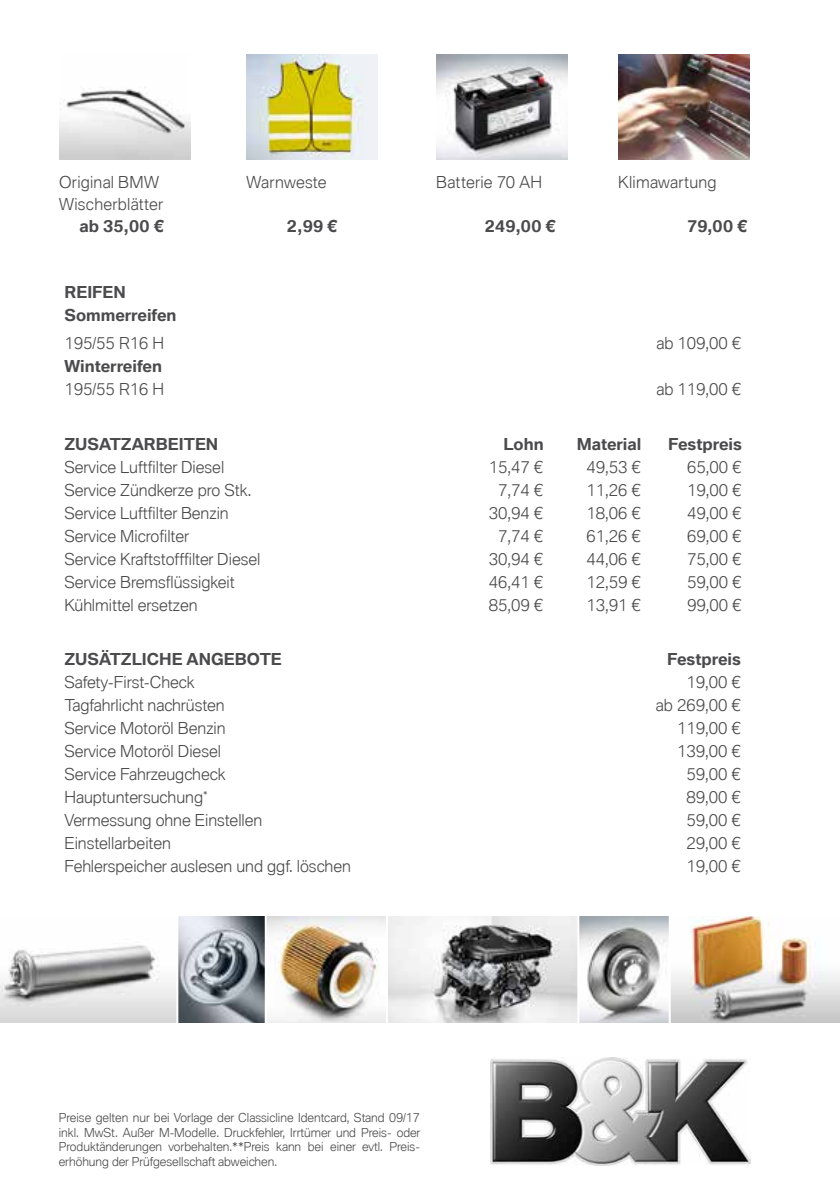
<style>
.page{position:relative;width:840px;height:1191px;background:#fff}
.page>*{position:absolute;margin:0;border:0;box-sizing:border-box;transform-origin:0 0}
.t1{font:300 16px/22px "BMW Type Global Pro";color:#4b4b4d}
.t2{font:700 16px/23px "BMW Type Global Pro";color:#4b4b4d}
.t3{font:300 12px/14.4px "BMW Type Global Pro";color:#4b4b4d;text-align:justify}
</style>
<div class="page">
<img style="left:246px;top:55px;width:131px;height:105px">
<img style="left:436px;top:55px;width:131px;height:105px">
<img style="left:618px;top:55px;width:130px;height:105px">
<img style="left:59px;top:87px;width:131px;height:73px">
<img style="left:0;top:917px;width:839px;height:105px">
<hr style="left:176px;top:910px;width:2px;height:120px;background:#fff">
<hr style="left:264px;top:910px;width:2px;height:120px;background:#fff">
<hr style="left:386px;top:910px;width:2px;height:120px;background:#fff">
<hr style="left:577px;top:910px;width:2px;height:120px;background:#fff">
<hr style="left:668px;top:910px;width:2px;height:120px;background:#fff">
<img style="left:490px;top:1057px;width:259px;height:108px">
<p class="t1" style="left:59px;top:172px;width:106px">Original BMW<br>Wischerblätter</p>
<p class="t2" style="left:79px;top:215px;width:86px">ab 35,00 €</p>
<p class="t1" style="left:246px;top:172px;width:82px">Warnweste</p>
<p class="t2" style="left:287px;top:215px;width:52px">2,99 €</p>
<p class="t1" style="left:436px;top:172px;width:107px">Batterie 70 AH</p>
<p class="t2" style="left:484px;top:215px;width:73px">249,00 €</p>
<p class="t1" style="left:617px;top:172px;width:100px">Klimawartung</p>
<p class="t2" style="left:686px;top:215px;width:62px">79,00 €</p>
<p class="t2" style="left:64px;top:281px;width:114px">REIFEN<br>Sommerreifen</p>
<p class="t1" style="left:64px;top:333px;width:101px">195/55 R16 H</p>
<p class="t1" style="left:656px;top:333px;width:87px">ab 109,00 €</p>
<p class="t2" style="left:64px;top:355px;width:99px">Winterreifen</p>
<p class="t1" style="left:64px;top:379px;width:101px">195/55 R16 H</p>
<p class="t1" style="left:656px;top:379px;width:87px">ab 119,00 €</p>
<p class="t2" style="left:64px;top:432px;width:155px">ZUSATZARBEITEN</p>
<p class="t2" style="left:503px;top:432px;width:42px">Lohn</p>
<p class="t2" style="left:576px;top:432px;width:66px">Material</p>
<p class="t2" style="left:667px;top:432px;width:75px">Festpreis</p>
<p class="t1" style="left:64px;top:457px;width:161px">Service Luftfilter Diesel</p>
<p class="t1" style="left:488px;top:457px;width:56px">15,47 €</p>
<p class="t1" style="left:586px;top:457px;width:56px">49,53 €</p>
<p class="t1" style="left:687px;top:457px;width:56px">65,00 €</p>
<p class="t1" style="left:64px;top:480px;width:188px">Service Zündkerze pro Stk.</p>
<p class="t1" style="left:498px;top:480px;width:47px">7,74 €</p>
<p class="t1" style="left:586px;top:480px;width:56px">11,26 €</p>
<p class="t1" style="left:686px;top:480px;width:56px">19,00 €</p>
<p class="t1" style="left:64px;top:503px;width:166px">Service Luftfilter Benzin</p>
<p class="t1" style="left:488px;top:503px;width:56px">30,94 €</p>
<p class="t1" style="left:586px;top:503px;width:56px">18,06 €</p>
<p class="t1" style="left:686px;top:503px;width:56px">49,00 €</p>
<p class="t1" style="left:64px;top:526px;width:126px">Service Microfilter</p>
<p class="t1" style="left:498px;top:526px;width:47px">7,74 €</p>
<p class="t1" style="left:586px;top:526px;width:56px">61,26 €</p>
<p class="t1" style="left:686px;top:526px;width:56px">69,00 €</p>
<p class="t1" style="left:64px;top:549px;width:197px">Service Kraftstofffilter Diesel</p>
<p class="t1" style="left:488px;top:549px;width:56px">30,94 €</p>
<p class="t1" style="left:586px;top:549px;width:56px">44,06 €</p>
<p class="t1" style="left:686px;top:549px;width:56px">75,00 €</p>
<p class="t1" style="left:64px;top:572px;width:172px">Service Bremsflüssigkeit</p>
<p class="t1" style="left:488px;top:572px;width:56px">46,41 €</p>
<p class="t1" style="left:586px;top:572px;width:56px">12,59 €</p>
<p class="t1" style="left:686px;top:572px;width:56px">59,00 €</p>
<p class="t1" style="left:64px;top:595px;width:135px">Kühlmittel ersetzen</p>
<p class="t1" style="left:488px;top:595px;width:56px">85,09 €</p>
<p class="t1" style="left:586px;top:595px;width:56px">13,91 €</p>
<p class="t1" style="left:686px;top:595px;width:56px">99,00 €</p>
<p class="t2" style="left:64px;top:647px;width:219px">ZUSÄTZLICHE ANGEBOTE</p>
<p class="t2" style="left:666px;top:647px;width:75px">Festpreis</p>
<p class="t1" style="left:64px;top:672px;width:132px">Safety-First-Check</p>
<p class="t1" style="left:686px;top:672px;width:56px">19,00 €</p>
<p class="t1" style="left:64px;top:695px;width:162px">Tagfahrlicht nachrüsten</p>
<p class="t1" style="left:655px;top:695px;width:87px">ab 269,00 €</p>
<p class="t1" style="left:64px;top:718px;width:163px">Service Motoröl Benzin</p>
<p class="t1" style="left:676px;top:718px;width:66px">119,00 €</p>
<p class="t1" style="left:64px;top:741px;width:158px">Service Motoröl Diesel</p>
<p class="t1" style="left:676px;top:741px;width:66px">139,00 €</p>
<p class="t1" style="left:64px;top:764px;width:162px">Service Fahrzeugcheck</p>
<p class="t1" style="left:686px;top:764px;width:56px">59,00 €</p>
<p class="t1" style="left:64px;top:787px;width:145px">Hauptuntersuchung<sup>*</sup></p>
<p class="t1" style="left:686px;top:787px;width:56px">89,00 €</p>
<p class="t1" style="left:64px;top:810px;width:199px">Vermessung ohne Einstellen</p>
<p class="t1" style="left:686px;top:810px;width:56px">59,00 €</p>
<p class="t1" style="left:64px;top:833px;width:108px">Einstellarbeiten</p>
<p class="t1" style="left:686px;top:833px;width:56px">29,00 €</p>
<p class="t1" style="left:64px;top:856px;width:288px">Fehlerspeicher auslesen und ggf. löschen</p>
<p class="t1" style="left:686px;top:856px;width:56px">19,00 €</p>
<p class="t3" style="left:59px;top:1111px;width:363px">Preise gelten nur bei Vorlage der Classicline Identcard, Stand 09/17 inkl. MwSt. Außer M-Modelle. Druckfehler, Irrtümer und Preis- oder Produktänderungen vorbehalten.**Preis kann bei einer evtl. Preis&shy;erhöhung der Prüfgesellschaft abweichen.</p>
</div>
